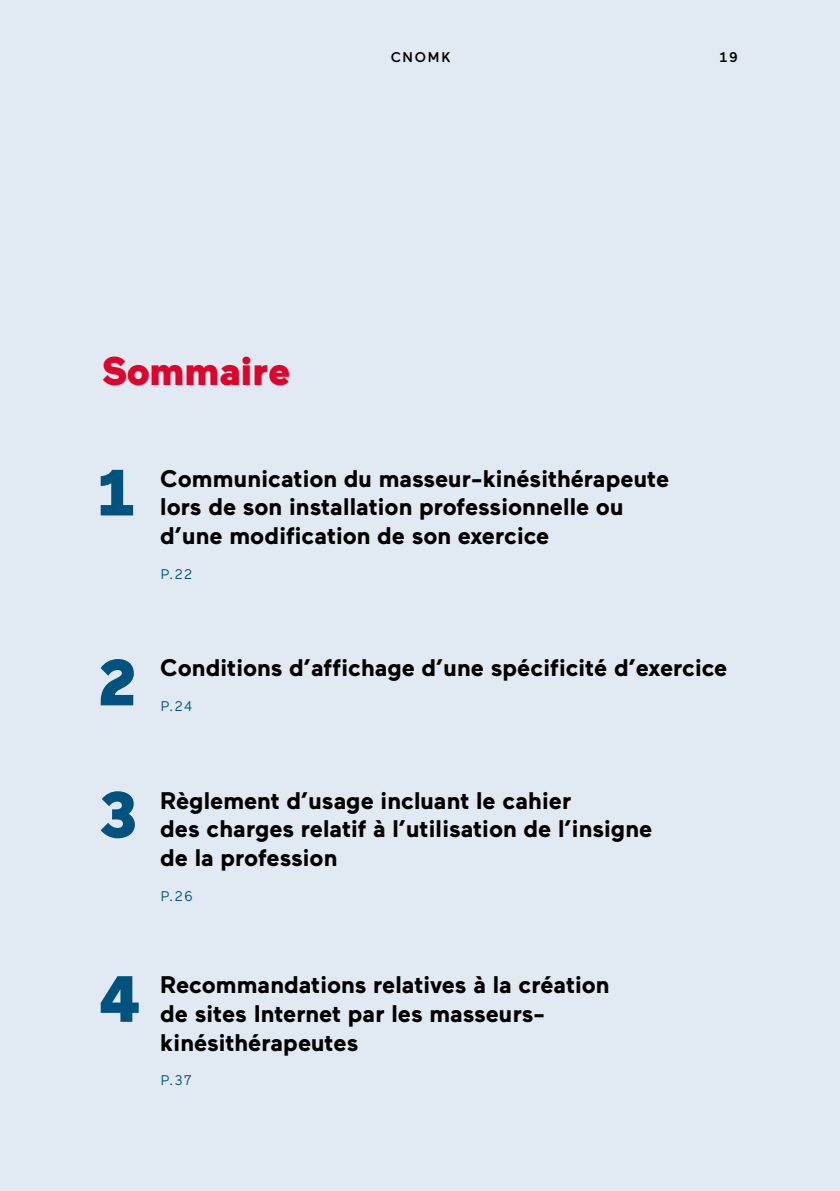
<style>
.page{position:relative;width:840px;height:1191px;background:#fff}
.page>*{position:absolute;margin:0;border:0;box-sizing:border-box;transform-origin:0 0}
.titre01{font:900 65px "Maax";color:#00537e}
.titre01-2{font:900 40px "Maax";color:#dd052c}
.titre01-3{font:700 24px/28.8px "Maax";color:#000}
.titre01-4{font:14px "Maax";letter-spacing:.1em;color:#00537e}
.t1{font:500 14px "Maax";letter-spacing:.125em;color:#000}
</style>
<div class="page">
<div style="left:0;top:0;width:839px;height:1191px;background:#e1eaf3"></div>
<p class="t1" style="left:391px;top:49px;width:61px">CNOMK</p>
<p class="t1" style="left:719px;top:49px;width:20px">19</p>
<p class="titre01-2" style="left:102px;top:349px;width:189px">Sommaire</p>
<p class="titre01" style="left:97px;top:456px;width:41px">1</p>
<p class="titre01-3" style="left:160px;top:464px;width:510px">Communication du masseur-kinésithérapeute lors de son installation professionnelle ou d’une modification de son exercice</p>
<p class="titre01-4" style="left:161px;top:566px;width:33px">P.22</p>
<p class="titre01" style="left:96px;top:646px;width:43px">2</p>
<p class="titre01-3" style="left:160px;top:654px;width:568px">Conditions d’affichage d’une spécificité d’exercice</p>
<p class="titre01-4" style="left:161px;top:698px;width:33px">P.24</p>
<p class="titre01" style="left:98px;top:778px;width:42px">3</p>
<p class="titre01-3" style="left:160px;top:786px;width:493px">Règlement d’usage incluant le cahier<br>des charges relatif à l’utilisation de l’insigne de la profession</p>
<p class="titre01-4" style="left:161px;top:888px;width:34px">P.26</p>
<p class="titre01" style="left:99px;top:962px;width:42px">4</p>
<p class="titre01-3" style="left:160px;top:970px;width:450px">Recommandations relatives à la création de sites Internet par les masseurs&shy;kinésithérapeutes</p>
<p class="titre01-4" style="left:161px;top:1072px;width:32px">P.37</p>
</div>
